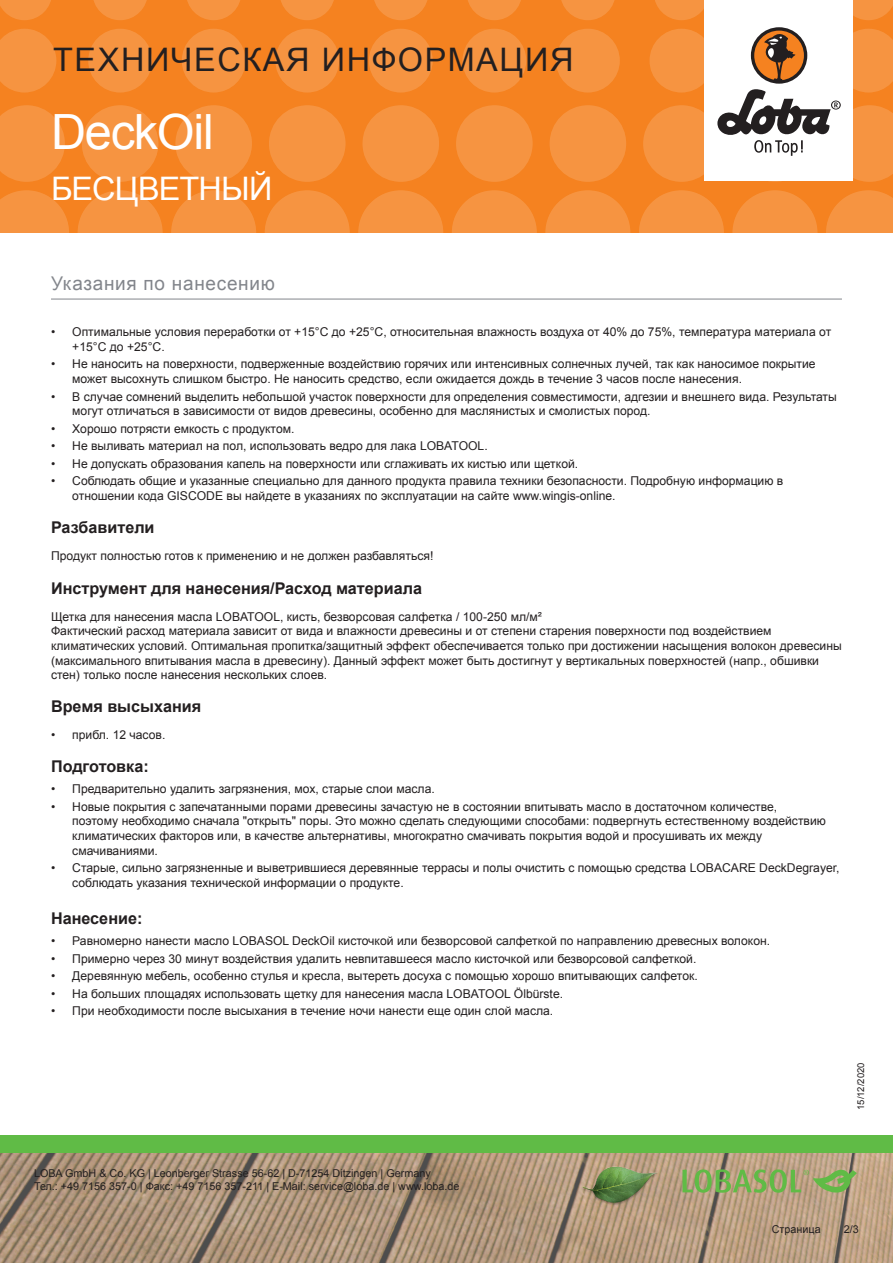
<style>
.page{position:relative;width:893px;height:1263px;background:#fff}
.page>*{position:absolute;margin:0;border:0;box-sizing:border-box;transform-origin:0 0}
.Produktname_Arial{font:48.6px "Arial";letter-spacing:-.025em;color:#fff}
.t1{font:32.4px "Arial";letter-spacing:.05em;color:#231f20}
.t2{font:32.4px "Arial";letter-spacing:-.025em;color:#fff}
.Titel_grau_Arial{font:18.9px "Arial";letter-spacing:.04em;color:#82858b}
.h1_Arial{font:700 16.2px "Arial";color:#231f20}
.Text_Arial{font:12.15px/14.5px "Arial";color:#231f20}
.t3{font:10.8px/12.9px "Arial";color:#231f20}
.t4{font:9.45px "Arial";color:#231f20}
</style>
<div class="page">
<div style="left:0;top:0;width:893px;height:233px;background:#f58220"></div>
<svg style="left:0;top:190px;width:69px;height:43px"></svg>
<svg style="left:78px;top:190px;width:85px;height:85px;fill:#f69441"></svg>
<svg style="left:171px;top:190px;width:85px;height:85px;fill:#f69441"></svg>
<svg style="left:265px;top:190px;width:85px;height:85px;fill:#f69441"></svg>
<svg style="left:358px;top:190px;width:85px;height:85px;fill:#f69441"></svg>
<svg style="left:545px;top:190px;width:85px;height:85px;fill:#f69441"></svg>
<svg style="left:452px;top:190px;width:85px;height:85px;fill:#f69441"></svg>
<svg style="left:732px;top:190px;width:85px;height:85px;fill:#f69441"></svg>
<svg style="left:639px;top:190px;width:85px;height:85px;fill:#f69441"></svg>
<svg style="left:826px;top:190px;width:67px;height:43px"></svg>
<svg style="left:0;top:105px;width:65px;height:77px"></svg>
<svg style="left:82px;top:105px;width:76px;height:77px"></svg>
<svg style="left:175px;top:105px;width:77px;height:77px"></svg>
<svg style="left:269px;top:105px;width:76px;height:77px"></svg>
<svg style="left:456px;top:105px;width:77px;height:77px"></svg>
<svg style="left:362px;top:105px;width:77px;height:77px"></svg>
<svg style="left:550px;top:105px;width:76px;height:77px"></svg>
<svg style="left:0;top:29px;width:56px;height:63px"></svg>
<svg style="left:182px;top:29px;width:64px;height:63px"></svg>
<svg style="left:88px;top:29px;width:64px;height:63px"></svg>
<svg style="left:275px;top:29px;width:64px;height:63px"></svg>
<svg style="left:462px;top:29px;width:64px;height:63px"></svg>
<svg style="left:369px;top:29px;width:64px;height:63px"></svg>
<svg style="left:556px;top:29px;width:64px;height:63px"></svg>
<svg style="left:0;top:0;width:51px;height:20px"></svg>
<svg style="left:187px;top:0;width:53px;height:20px"></svg>
<svg style="left:468px;top:0;width:53px;height:20px"></svg>
<svg style="left:655px;top:0;width:49px;height:20px"></svg>
<svg style="left:93px;top:0;width:54px;height:20px"></svg>
<svg style="left:374px;top:0;width:54px;height:20px"></svg>
<svg style="left:281px;top:0;width:53px;height:20px"></svg>
<svg style="left:561px;top:0;width:54px;height:20px"></svg>
<svg style="left:853px;top:0;width:40px;height:20px"></svg>
<img style="left:0;top:1152px;width:893px;height:111px">
<div style="left:0;top:1135px;width:893px;height:17px;background:#60bb46"></div>
<div style="left:704px;top:0;width:149px;height:181px;background:#fff"></div>
<svg style="left:643px;top:29px;width:250px;height:153px"></svg>
<img style="left:578px;top:1161px;width:82px;height:81px">
<svg style="left:682px;top:1169px;width:175px;height:24px"></svg>
<hr style="left:51px;top:299px;width:791px;height:1px;background:#82858b">
<h2 class="t1" style="left:53px;top:38px;width:522px">ТЕХНИЧЕСКАЯ ИНФОРМАЦИЯ</h2>
<p class="Produktname_Arial" style="left:51px;top:100px;width:164px">DeckOil</p>
<h2 class="t2" style="left:51px;top:167px;width:223px">БЕСЦВЕТНЫЙ</h2>
<p class="Titel_grau_Arial" style="left:51px;top:271px;width:225px">Указания по нанесению</p>
<p class="Text_Arial" style="left:72px;top:325px;width:760px;text-indent:-21px">• Оптимальные условия переработки от +15°C до +25°C, относительная влажность воздуха от 40% до 75%, температура материала от +15°C до +25°C.</p>
<p class="Text_Arial" style="left:72px;top:357px;width:745px;text-indent:-21px">• Не наносить на поверхности, подверженные воздействию горячих или интенсивных солнечных лучей, так как наносимое покрытие может высохнуть слишком быстро. Не наносить средство, если ожидается дождь в течение 3 часов после нанесения.</p>
<p class="Text_Arial" style="left:72px;top:389px;width:766px;text-indent:-21px">• В случае сомнений выделить небольшой участок поверхности для определения совместимости, адгезии и внешнего вида. Результаты могут отличаться в зависимости от видов древесины, особенно для маслянистых и смолистых пород.</p>
<p class="Text_Arial" style="left:51px;top:421px;width:245px">• Хорошо потрясти емкость с продуктом.</p>
<p class="Text_Arial" style="left:51px;top:439px;width:438px">• Не выливать материал на пол, использовать ведро для лака LOBATOOL.</p>
<p class="Text_Arial" style="left:51px;top:456px;width:529px">• Не допускать образования капель на поверхности или сглаживать их кистью или щеткой.</p>
<p class="Text_Arial" style="left:72px;top:474px;width:713px;text-indent:-21px">• Соблюдать общие и указанные специально для данного продукта правила техники безопасности. Подробную информацию в отношении кода GISCODE вы найдете в указаниях по эксплуатации на сайте www.wingis-online.</p>
<p class="h1_Arial" style="left:51px;top:516px;width:105px">Разбавители</p>
<p class="Text_Arial" style="left:51px;top:548px;width:384px">Продукт полностью готов к применению и не должен разбавляться!</p>
<p class="h1_Arial" style="left:51px;top:577px;width:373px">Инструмент для нанесения/Расход материала</p>
<p class="Text_Arial" style="left:51px;top:609px;width:792px">Щетка для нанесения масла LOBATOOL, кисть, безворсовая салфетка / 100-250 мл/м²<br>Фактический расход материала зависит от вида и влажности древесины и от степени старения поверхности под воздействием климатических условий. Оптимальная пропитка/защитный эффект обеспечивается только при достижении насыщения волокон древесины (максимального впитывания масла в древесину). Данный эффект может быть достигнут у вертикальных поверхностей (напр., обшивки стен) только после нанесения нескольких слоев.</p>
<p class="h1_Arial" style="left:51px;top:696px;width:152px">Время высыхания</p>
<p class="Text_Arial" style="left:51px;top:727px;width:116px">• прибл. 12 часов.</p>
<p class="h1_Arial" style="left:51px;top:756px;width:99px">Подготовка:</p>
<p class="Text_Arial" style="left:51px;top:782px;width:385px">• Предварительно удалить загрязнения, мох, старые слои масла.</p>
<p class="Text_Arial" style="left:72px;top:799px;width:755px;text-indent:-21px">• Новые покрытия с запечатанными порами древесины зачастую не в состоянии впитывать масло в достаточном количестве, поэтому необходимо сначала "открыть" поры. Это можно сделать следующими способами: подвергнуть естественному воздействию климатических факторов или, в качестве альтернативы, многократно смачивать покрытия водой и просушивать их между смачиваниями.</p>
<p class="Text_Arial" style="left:72px;top:861px;width:769px;text-indent:-21px">• Старые, сильно загрязненные и выветрившиеся деревянные террасы и полы очистить с помощью средства LOBACARE DeckDegrayer, соблюдать указания технической информации о продукте.</p>
<p class="h1_Arial" style="left:51px;top:907px;width:93px">Нанесение:</p>
<p class="Text_Arial" style="left:51px;top:933px;width:721px">• Равномерно нанести масло LOBASOL DeckOil кисточкой или безворсовой салфеткой по направлению древесных волокон.</p>
<p class="Text_Arial" style="left:51px;top:951px;width:647px">• Примерно через 30 минут воздействия удалить невпитавшееся масло кисточкой или безворсовой салфеткой.</p>
<p class="Text_Arial" style="left:51px;top:969px;width:648px">• Деревянную мебель, особенно стулья и кресла, вытереть досуха с помощью хорошо впитывающих салфеток.</p>
<p class="Text_Arial" style="left:51px;top:986px;width:514px">• На больших площадях использовать щетку для нанесения масла LOBATOOL Ölbürste.</p>
<p class="Text_Arial" style="left:51px;top:1004px;width:504px">• При необходимости после высыхания в течение ночи нанести еще один слой масла.</p>
<p class="t4" style="left:855px;top:1110px;width:49px;rotate:-90deg">15/12/2020</p>
<p class="t3" style="left:34px;top:1167px;width:427px">LOBA GmbH &amp; Co. KG | Leonberger Strasse 56-62 | D-71254 Ditzingen | Germany<br>Тел.: +49 7156 357-0 | Факс: +49 7156 357-211 | E-Mail: service@loba.de | www.loba.de</p>
<p class="t3" style="left:772px;top:1222px;width:50px">Страница</p>
<p class="t3" style="left:844px;top:1222px;width:17px">2/3</p>
</div>
